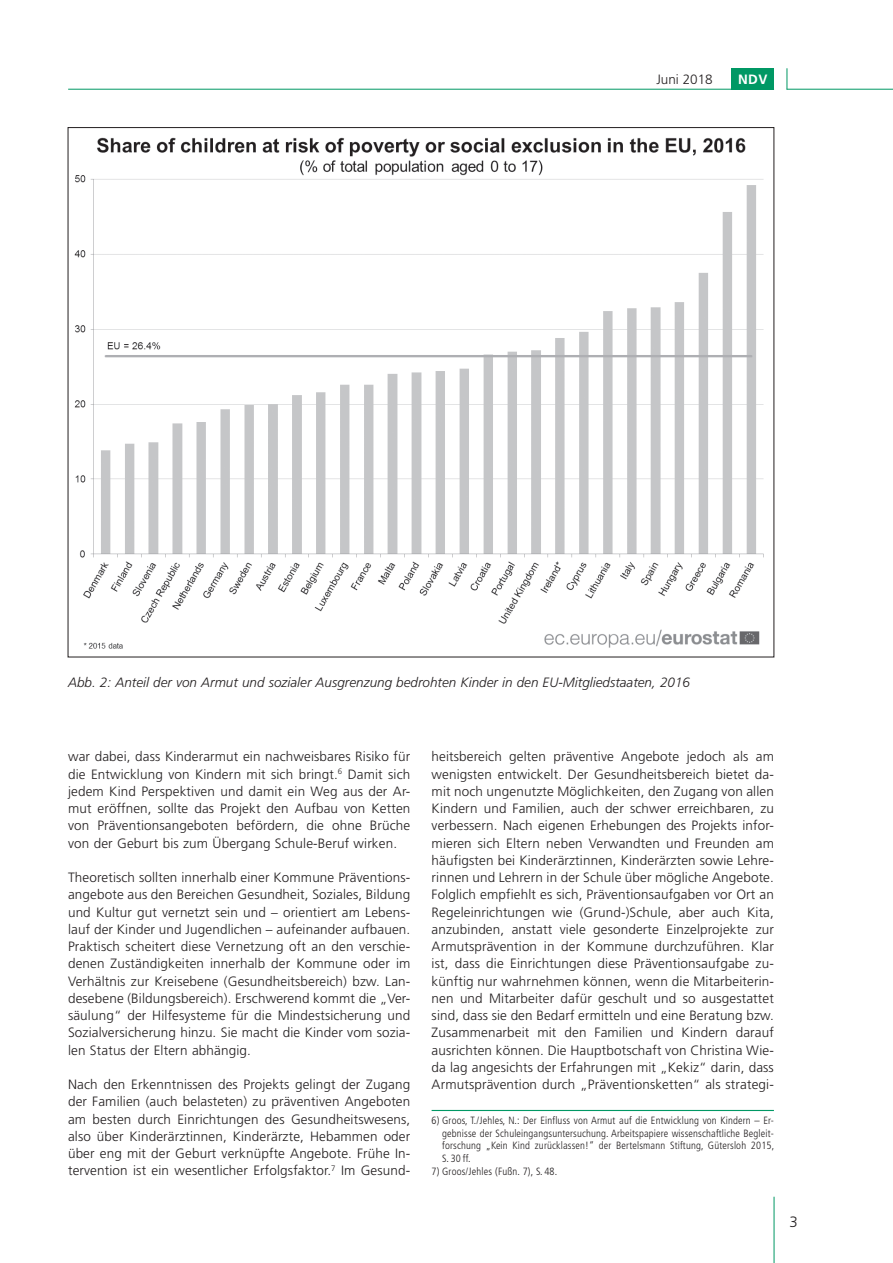
<style>
.page{position:relative;width:893px;height:1263px;background:#fff}
.page>*{position:absolute;margin:0;border:0;box-sizing:border-box;transform-origin:0 0}
.t1{font:300 15px "Frutiger LT";color:#231f20}
.t2{font:300 13.5px/17.2px "Frutiger LT";letter-spacing:.01em;color:#231f20;text-align:justify}
.t3{font:italic 300 13.5px "Frutiger LT";color:#231f20}
.t4{font:700 13.5px "Frutiger LT";color:#fff}
.t5{font:300 condensed 10.5px/12.8px "Frutiger LT";letter-spacing:.015em;color:#231f20;text-align:justify}
</style>
<div class="page">
<hr style="left:774px;top:1197px;width:1px;height:66px;background:#009864">
<hr style="left:787px;top:89px;width:106px;height:1px;background:#009864">
<hr style="left:68px;top:89px;width:706px;height:1px;background:#009864">
<svg style="left:787px;top:68px;width:1px;height:22px"></svg>
<div style="left:731px;top:68px;width:43px;height:21px;background:#009864"></div>
<img style="left:74px;top:137px;width:690px;height:512px">
<hr style="left:432px;top:1110px;width:342px;height:1px;background:#009864">
<p class="t2" style="left:656px;top:71px;width:58px">Juni 2018</p>
<p class="t4" style="left:738px;top:71px;width:31px">NDV</p>
<p class="t3" style="left:68px;top:674px;width:623px">Abb. 2: Anteil der von Armut und sozialer Ausgrenzung bedrohten Kinder in den EU-Mitgliedstaaten, 2016</p>
<p class="t2" style="left:68px;top:748px;width:344px">war dabei, dass Kinderarmut ein nachweisbares Risiko für die Entwicklung von Kindern mit sich bringt.<sup>6</sup> Damit sich jedem Kind Perspektiven und damit ein Weg aus der Ar&shy;mut eröffnen, sollte das Projekt den Aufbau von Ketten von Präventionsangeboten befördern, die ohne Brüche von der Geburt bis zum Übergang Schule-Beruf wirken.</p>
<p class="t2" style="left:68px;top:869px;width:344px">Theoretisch sollten innerhalb einer Kommune Präventions&shy;angebote aus den Bereichen Gesundheit, Soziales, Bildung und Kultur gut vernetzt sein und – orientiert am Lebens&shy;lauf der Kinder und Jugendlichen – aufeinander aufbauen.<br>Praktisch scheitert diese Vernetzung oft an den verschie&shy;denen Zuständigkeiten innerhalb der Kommune oder im Verhältnis zur Kreisebene (Gesundheitsbereich) bzw. Lan&shy;desebene (Bildungsbereich). Erschwerend kommt die „Ver&shy;säulung“ der Hilfesysteme für die Mindestsicherung und Sozialversicherung hinzu. Sie macht die Kinder vom sozia&shy;len Status der Eltern abhängig.</p>
<p class="t2" style="left:68px;top:1076px;width:344px">Nach den Erkenntnissen des Projekts gelingt der Zugang der Familien (auch belasteten) zu präventiven Angeboten am besten durch Einrichtungen des Gesundheitswesens, also über Kinderärztinnen, Kinderärzte, Hebammen oder über eng mit der Geburt verknüpfte Angebote. Frühe In&shy;tervention ist ein wesentlicher Erfolgsfaktor.<sup>7</sup> Im Gesund-</p>
<p class="t2" style="left:432px;top:748px;width:344px">heitsbereich gelten präventive Angebote jedoch als am wenigsten entwickelt. Der Gesundheitsbereich bietet da&shy;mit noch ungenutzte Möglichkeiten, den Zugang von allen Kindern und Familien, auch der schwer erreichbaren, zu verbessern. Nach eigenen Erhebungen des Projekts infor&shy;mieren sich Eltern neben Verwandten und Freunden am häufigsten bei Kinderärztinnen, Kinderärzten sowie Lehre&shy;rinnen und Lehrern in der Schule über mögliche Angebote.<br>Folglich empfiehlt es sich, Präventionsaufgaben vor Ort an Regeleinrichtungen wie (Grund-)Schule, aber auch Kita, anzubinden, anstatt viele gesonderte Einzelprojekte zur Armutsprävention in der Kommune durchzuführen. Klar ist, dass die Einrichtungen diese Präventionsaufgabe zu&shy;künftig nur wahrnehmen können, wenn die Mitarbeiterin&shy;nen und Mitarbeiter dafür geschult und so ausgestattet sind, dass sie den Bedarf ermitteln und eine Beratung bzw.<br>Zusammenarbeit mit den Familien und Kindern darauf ausrichten können. Die Hauptbotschaft von Christina Wie&shy;da lag angesichts der Erfahrungen mit „Kekiz“ darin, dass Armutsprävention durch „Präventionsketten“ als strategi-</p>
<p class="t5" style="left:442px;top:1114px;width:334px;text-indent:-11px">6) Groos, T./Jehles, N.: Der Einfluss von Armut auf die Entwicklung von Kindern – Er&shy;gebnisse der Schuleingangsuntersuchung. Arbeitspapiere wissenschaftliche Begleit&shy;forschung „Kein Kind zurücklassen!“ der Bertelsmann Stiftung, Gütersloh 2015, S. 30 ff.</p>
<p class="t5" style="left:432px;top:1165px;width:127px">7) Groos/Jehles (Fußn. 7), S. 48.</p>
<p class="t1" style="left:789px;top:1213px;width:10px">3</p>
</div>
